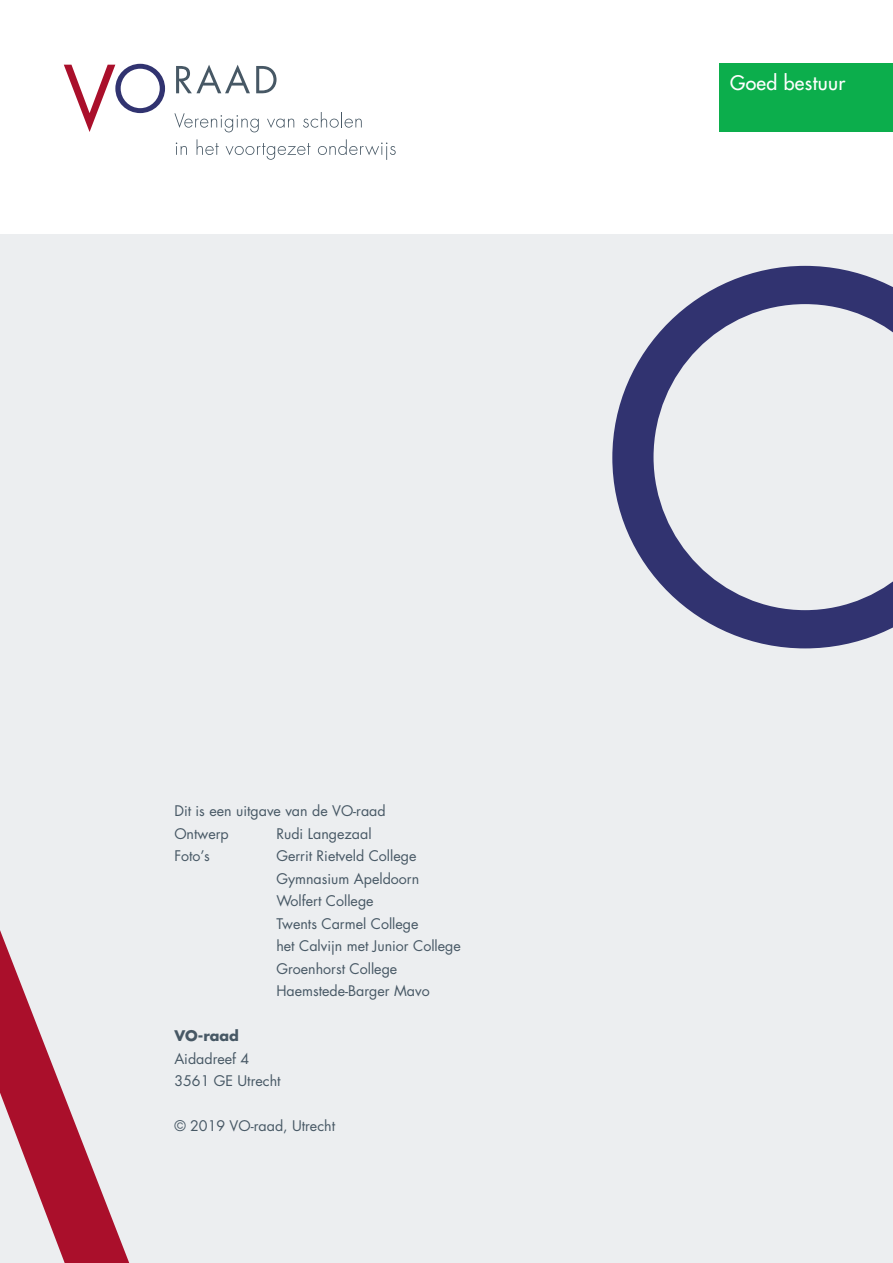
<style>
.page{position:relative;width:893px;height:1263px;background:#fff}
.page>*{position:absolute;margin:0;border:0;box-sizing:border-box;transform-origin:0 0}
.t1{font:500 19.5px "Futura Std";letter-spacing:.02em;color:#fff}
.t2{font:14.25px/22.5px "Futura Std";color:#475865}
.t3{font:700 14.25px "Futura Std";color:#475865}
</style>
<div class="page">
<svg style="left:64px;top:64px;width:101px;height:68px"></svg>
<svg style="left:176px;top:65px;width:74px;height:28px"></svg>
<svg style="left:256px;top:66px;width:21px;height:27px"></svg>
<svg style="left:174px;top:113px;width:85px;height:19px"></svg>
<svg style="left:267px;top:119px;width:27px;height:9px"></svg>
<svg style="left:303px;top:112px;width:59px;height:16px"></svg>
<svg style="left:176px;top:142px;width:11px;height:13px"></svg>
<svg style="left:197px;top:139px;width:22px;height:16px"></svg>
<svg style="left:226px;top:143px;width:84px;height:17px"></svg>
<svg style="left:318px;top:139px;width:78px;height:21px"></svg>
<div style="left:0;top:234px;width:893px;height:1029px;background:#eceef0"></div>
<svg style="left:612px;top:266px;width:281px;height:382px"></svg>
<svg style="left:0;top:930px;width:130px;height:333px"></svg>
<div style="left:720px;top:64px;width:173px;height:68px;background:#0cae4c"></div>
<h1 class="t1" style="left:730px;top:71px;width:117px">Goed bestuur</h1>
<p class="t2" style="left:174px;top:800px;width:213px">Dit is een uitgave van de VO-raad<br>Ontwerp</p>
<p class="t2" style="left:276px;top:822px;width:97px">Rudi Langezaal</p>
<p class="t2" style="left:174px;top:845px;width:37px">Foto’s</p>
<p class="t2" style="left:276px;top:845px;width:186px">Gerrit Rietveld College<br>Gymnasium Apeldoorn<br>Wolfert College<br>Twents Carmel College<br>het Calvijn met Junior College<br>Groenhorst College<br>Haemstede-Barger Mavo</p>
<p class="t3" style="left:174px;top:1026px;width:66px">VO-raad</p>
<p class="t2" style="left:174px;top:1047px;width:108px">Aidadreef 4<br>3561 GE Utrecht</p>
<p class="t2" style="left:174px;top:1115px;width:162px">© 2019 VO-raad, Utrecht</p>
</div>
